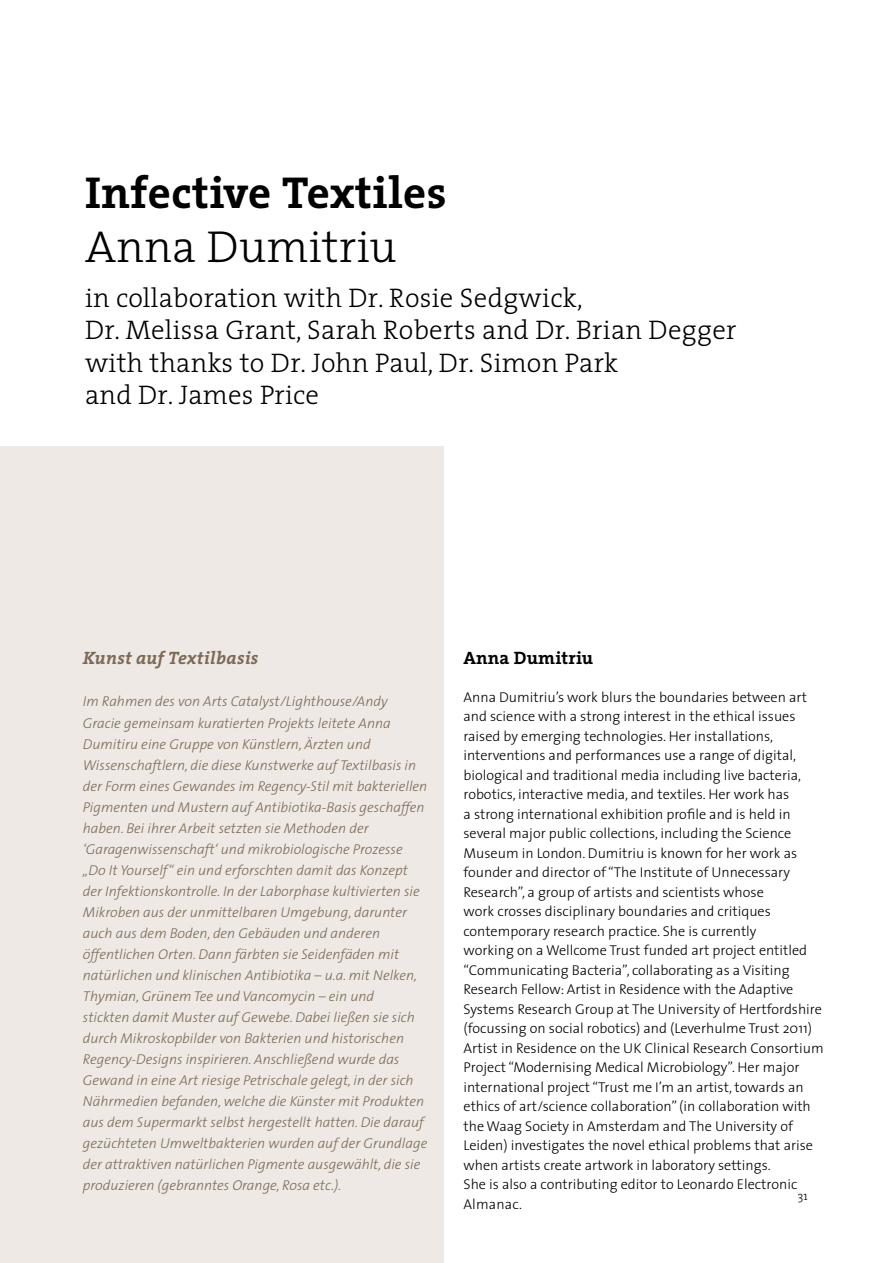
<style>
.page{position:relative;width:893px;height:1263px;background:#fff}
.page>*{position:absolute;margin:0;border:0;box-sizing:border-box;transform-origin:0 0}
.t1{font:700 45px "The Serif";letter-spacing:.01em;color:#000}
.t2{font:300 45px "The Serif";letter-spacing:.01em;color:#000}
.t3{font:300 27px/32.4px "The Serif";letter-spacing:.01em;color:#000}
.t4{font:italic 700 18px "The Serif";letter-spacing:.01em;color:#7c6a55}
.t5{font:700 18px "The Serif";letter-spacing:.01em;color:#000}
.t6{font:300 14.25px/19.5px "The Sans";color:#000}
.t7{font:italic 300 14.25px/21px "The Sans";color:#7c6a55}
.t8{font:300 12px "The Serif";color:#000}
</style>
<div class="page">
<div style="left:0;top:446px;width:443px;height:817px;background:#efe9e5"></div>
<h1 class="t1" style="left:85px;top:155px;width:363px">Infective Textiles</h1>
<h1 class="t2" style="left:85px;top:209px;width:313px">Anna Dumitriu</h1>
<h2 class="t3" style="left:85px;top:281px;width:653px">in collaboration with Dr. Rosie Sedgwick,<br>Dr. Melissa Grant, Sarah Roberts and Dr. Brian Degger with thanks to Dr. John Paul, Dr. Simon Park<br>and Dr. James Price</h2>
<p class="t4" style="left:83px;top:643px;width:177px">Kunst auf Textilbasis</p>
<p class="t7" style="left:83px;top:691px;width:346px">Im Rahmen des von Arts Catalyst/Lighthouse/Andy Gracie gemeinsam kuratierten Projekts leitete Anna Dumitiru eine Gruppe von Künstlern, Ärzten und Wissenschaftlern, die diese Kunstwerke auf Textilbasis in der Form eines Gewandes im Regency-Stil mit bakteriellen Pigmenten und Mustern auf Antibiotika-Basis geschaffen haben. Bei ihrer Arbeit setzten sie Methoden der ‘Garagenwissenschaft‘ und mikrobiologische Prozesse „Do It Yourself“ ein und erforschten damit das Konzept der Infektionskontrolle. In der Laborphase kultivierten sie Mikroben aus der unmittelbaren Umgebung, darunter auch aus dem Boden, den Gebäuden und anderen öffentlichen Orten. Dann färbten sie Seidenfäden mit natürlichen und klinischen Antibiotika – u.a. mit Nelken, Thymian, Grünem Tee und Vancomycin – ein und<br>stickten damit Muster auf Gewebe. Dabei ließen sie sich durch Mikroskopbilder von Bakterien und historischen Regency-Designs inspirieren. Anschließend wurde das Gewand in eine Art riesige Petrischale gelegt, in der sich Nährmedien befanden, welche die Künster mit Produkten aus dem Supermarkt selbst hergestellt hatten. Die darauf gezüchteten Umweltbakterien wurden auf der Grundlage der attraktiven natürlichen Pigmente ausgewählt, die sie produzieren (gebranntes Orange, Rosa etc.).</p>
<p class="t5" style="left:463px;top:643px;width:131px">Anna Dumitriu</p>
<p class="t6" style="left:463px;top:687px;width:362px">Anna Dumitriu’s work blurs the boundaries between art and science with a strong interest in the ethical issues raised by emerging technologies. Her installations, interventions and performances use a range of digital, biological and traditional media including live bacteria, robotics, interactive media, and textiles. Her work has<br>a strong international exhibition profile and is held in several major public collections, including the Science Museum in London. Dumitriu is known for her work as founder and director of “The Institute of Unnecessary Research”, a group of artists and scientists whose<br>work crosses disciplinary boundaries and critiques contemporary research practice. She is currently<br>working on a Wellcome Trust funded art project entitled “Communicating Bacteria”, collaborating as a Visiting Research Fellow: Artist in Residence with the Adaptive Systems Research Group at The University of Hertfordshire (focussing on social robotics) and (Leverhulme Trust 2011)<br>Artist in Residence on the UK Clinical Research Consortium Project “Modernising Medical Microbiology”. Her major international project “Trust me I’m an artist, towards an ethics of art/science collaboration” (in collaboration with the Waag Society in Amsterdam and The University of Leiden) investigates the novel ethical problems that arise when artists create artwork in laboratory settings.<br>She is also a contributing editor to Leonardo Electronic Almanac.</p>
<p class="t8" style="left:798px;top:1185px;width:11px">31</p>
</div>
